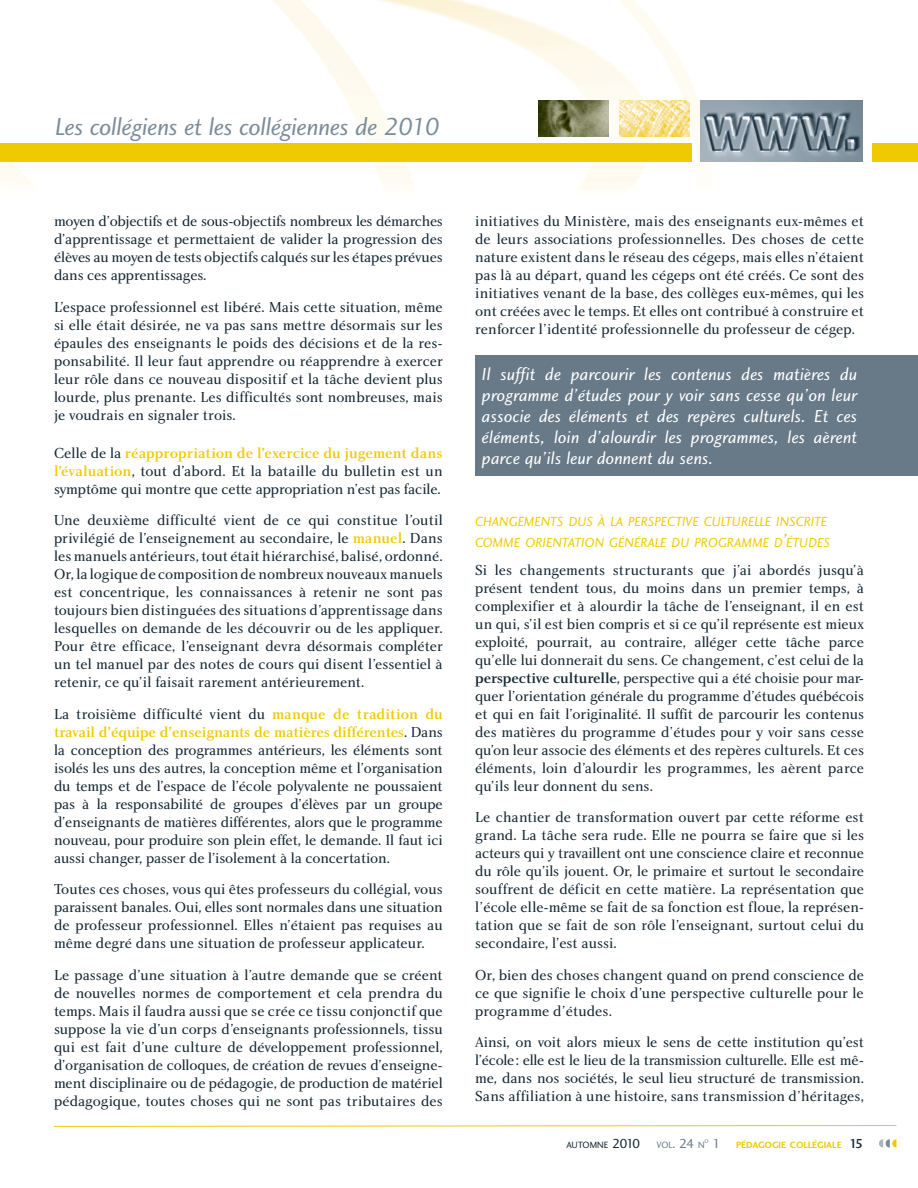
<style>
.page{position:relative;width:918px;height:1188px;background:#fff}
.page>*{position:absolute;margin:0;border:0;box-sizing:border-box;transform-origin:0 0}
.t1{font:25.5px "Charlotte Sans Book Italic Plain";letter-spacing:-.01em;color:#7c8d9a}
.t2{font:18px/21px "Charlotte Sans Book Italic Plain";letter-spacing:.01em;color:#fff;text-align:justify}
.t3{font:15px/18px "Charlotte Book Plain";letter-spacing:-.005em;color:#142733;text-align:justify}
.t4{font:15px "Charlotte Medium Plain";letter-spacing:-.01em;color:#f0ca00}
.t5{font:13.65px/21px "Charlotte Sans Book Italic Plain";letter-spacing:-.005em;color:#f0ca00}
.t6{font:9.45px "Charlotte Sans Bold Plain";color:#f0ca00}
.t7{font:9.45px "Charlotte Sans Book Plain";color:#142733}
.t8{font:5.55px "Charlotte Sans Book Plain";color:#687a88}
.s1{font-family:"Charlotte Book Plain";color:#142733}
.s2{font-family:"Charlotte Medium Plain";color:#f0ca00}
.s3{font-size:19.5px}
.s4{font-family:"Charlotte Medium Plain"}
.s5{font-size:13.5px}
.s6{color:#687a88}
.s7{font-size:13.5px;color:#687a88}
.s8{font-family:"Charlotte Sans Book Plain";font-size:13.5px;color:#687a88}
.s9{font-family:"Charlotte Sans Medium Plain";font-size:13.5px;color:#142733}
</style>
<div class="page">
<img style="left:0;top:0;width:918px;height:190px">
<img style="left:701px;top:101px;width:162px;height:61px">
<img style="left:619px;top:101px;width:70px;height:36px">
<img style="left:538px;top:101px;width:71px;height:36px">
<div style="left:475px;top:355px;width:443px;height:121px;background:#687a88"></div>
<svg style="left:879px;top:1139px;width:17px;height:9px"></svg>
<svg style="left:54px;top:1125px;width:843px;height:2px;background:#f7e37f"></svg>
<div style="left:872px;top:144px;width:46px;height:18px;background:#f0ca00"></div>
<div style="left:0;top:144px;width:691px;height:18px;background:#f0ca00"></div>
<h1 class="t1" style="left:55px;top:116px;width:387px">Les collégiens et les collégiennes de 2010</h1>
<p class="t3" style="left:54px;top:213px;width:390px">moyen d’objectifs et de sous-objectifs nombreux les démarches d’apprentissage et permettaient de valider la progression des élèves au moyen de tests objectifs calqués sur les étapes prévues dans ces apprentissages.</p>
<p class="t3" style="left:54px;top:299px;width:390px">L’espace professionnel est libéré. Mais cette situation, même si elle était désirée, ne va pas sans mettre désormais sur les épaules des enseignants le poids des décisions et de la res&shy;ponsabilité. Il leur faut apprendre ou réapprendre à exercer leur rôle dans ce nouveau dispositif et la tâche devient plus lourde, plus prenante. Les difficultés sont nombreuses, mais je voudrais en signaler trois.</p>
<p class="t4" style="left:54px;top:447px;width:390px"><span class="s1">Celle de la</span> réappropriation de l’exercice du jugement dans</p>
<p class="t3" style="left:54px;top:463px;width:390px"><span class="s2">l’évaluation</span>, tout d’abord. Et la bataille du bulletin est un symptôme qui montre que cette appropriation n’est pas facile.</p>
<p class="t3" style="left:54px;top:513px;width:390px">Une deuxième difficulté vient de ce qui constitue l’outil privilégié de l’enseignement au secondaire, le <span class="s2">manuel</span>. Dans les manuels antérieurs, tout était hiérarchisé, balisé, ordonné.<br>Or, la logique de composition de nombreux nouveaux manuels est concentrique, les connaissances à retenir ne sont pas toujours bien distinguées des situations d’apprentissage dans lesquelles on demande de les découvrir ou de les appliquer.<br>Pour être efficace, l’enseignant devra désormais compléter un tel manuel par des notes de cours qui disent l’essentiel à retenir, ce qu’il faisait rarement antérieurement.</p>
<p class="t3" style="left:54px;top:706px;width:390px">La troisième difficulté vient du <span class="s2">manque de tradition du</span></p>
<p class="t4" style="left:54px;top:726px;width:390px">travail d’équipe d’enseignants de matières différentes<span class="s1">. Dans</span></p>
<p class="t3" style="left:54px;top:742px;width:390px">la conception des programmes antérieurs, les éléments sont isolés les uns des autres, la conception même et l’organisation du temps et de l’espace de l’école polyvalente ne poussaient pas à la responsabilité de groupes d’élèves par un groupe d’enseignants de matières différentes, alors que le programme nouveau, pour produire son plein effet, le demande. Il faut ici aussi changer, passer de l’isolement à la concertation.</p>
<p class="t3" style="left:54px;top:882px;width:390px">Toutes ces choses, vous qui êtes professeurs du collégial, vous paraissent banales. Oui, elles sont normales dans une situation de professeur professionnel. Elles n’étaient pas requises au même degré dans une situation de professeur applicateur.</p>
<p class="t3" style="left:54px;top:967px;width:390px">Le passage d’une situation à l’autre demande que se créent de nouvelles normes de comportement et cela prendra du temps. Mais il faudra aussi que se crée ce tissu conjonctif que suppose la vie d’un corps d’enseignants professionnels, tissu qui est fait d’une culture de développement professionnel, d’organisation de colloques, de création de revues d’enseigne&shy;ment disciplinaire ou de pédagogie, de production de matériel pédagogique, toutes choses qui ne sont pas tributaires des</p>
<p class="t3" style="left:475px;top:213px;width:390px">initiatives du Ministère, mais des enseignants eux-mêmes et de leurs associations professionnelles. Des choses de cette nature existent dans le réseau des cégeps, mais elles n’étaient pas là au départ, quand les cégeps ont été créés. Ce sont des initiatives venant de la base, des collèges eux-mêmes, qui les ont créées avec le temps. Et elles ont contribué à construire et renforcer l’identité professionnelle du professeur de cégep.</p>
<p class="t2" style="left:482px;top:365px;width:377px">Il suffit de parcourir les contenus des matières du programme d’études pour y voir sans cesse qu’on leur associe des éléments et des repères culturels. Et ces éléments, loin d’alourdir les programmes, les aèrent parce qu’ils leur donnent du sens.</p>
<p class="t5" style="left:475px;top:512px;width:357px">CHANGEMENTS DUS À LA PERSPECTIVE CULTURELLE INSCRITE<br>COMME ORIENTATION GÉNÉRALE DU PROGRAMME D<span class="s3">’</span>ÉTUDES</p>
<p class="t3" style="left:475px;top:562px;width:390px">Si les changements structurants que j’ai abordés jusqu’à présent tendent tous, du moins dans un premier temps, à complexifier et à alourdir la tâche de l’enseignant, il en est un qui, s’il est bien compris et si ce qu’il représente est mieux exploité, pourrait, au contraire, alléger cette tâche parce qu’elle lui donnerait du sens. Ce changement, c’est celui de la <span class="s4">perspective culturelle</span>, perspective qui a été choisie pour mar&shy;quer l’orientation générale du programme d’études québécois et qui en fait l’originalité. Il suffit de parcourir les contenus des matières du programme d’études pour y voir sans cesse qu’on leur associe des éléments et des repères culturels. Et ces éléments, loin d’alourdir les programmes, les aèrent parce qu’ils leur donnent du sens.</p>
<p class="t3" style="left:475px;top:810px;width:390px">Le chantier de transformation ouvert par cette réforme est grand. La tâche sera rude. Elle ne pourra se faire que si les acteurs qui y travaillent ont une conscience claire et reconnue du rôle qu’ils jouent. Or, le primaire et surtout le secondaire souffrent de déficit en cette matière. La représentation que l’école elle-même se fait de sa fonction est floue, la représen&shy;tation que se fait de son rôle l’enseignant, surtout celui du secondaire, l’est aussi.</p>
<p class="t3" style="left:475px;top:967px;width:390px">Or, bien des choses changent quand on prend conscience de ce que signifie le choix d’une perspective culturelle pour le programme d’études.</p>
<p class="t3" style="left:475px;top:1035px;width:390px">Ainsi, on voit alors mieux le sens de cette institution qu’est l’école : elle est le lieu de la transmission culturelle. Elle est mê&shy;me, dans nos sociétés, le seul lieu structuré de transmission.<br>Sans affiliation à une histoire, sans transmission d’héritages,</p>
<p class="t7" style="left:567px;top:1141px;width:139px">AUTOMNE <span class="s5">2010</span> <span class="s6">VOL</span><span class="s7">. 24</span> <span class="s6">N</span></p>
<p class="t8" style="left:705px;top:1139px;width:6px">O</p>
<p class="t6" style="left:712px;top:1141px;width:153px"><span class="s8">1</span> PÉDAGOGIE COLLÉGIALE <span class="s9">15</span></p>
</div>
